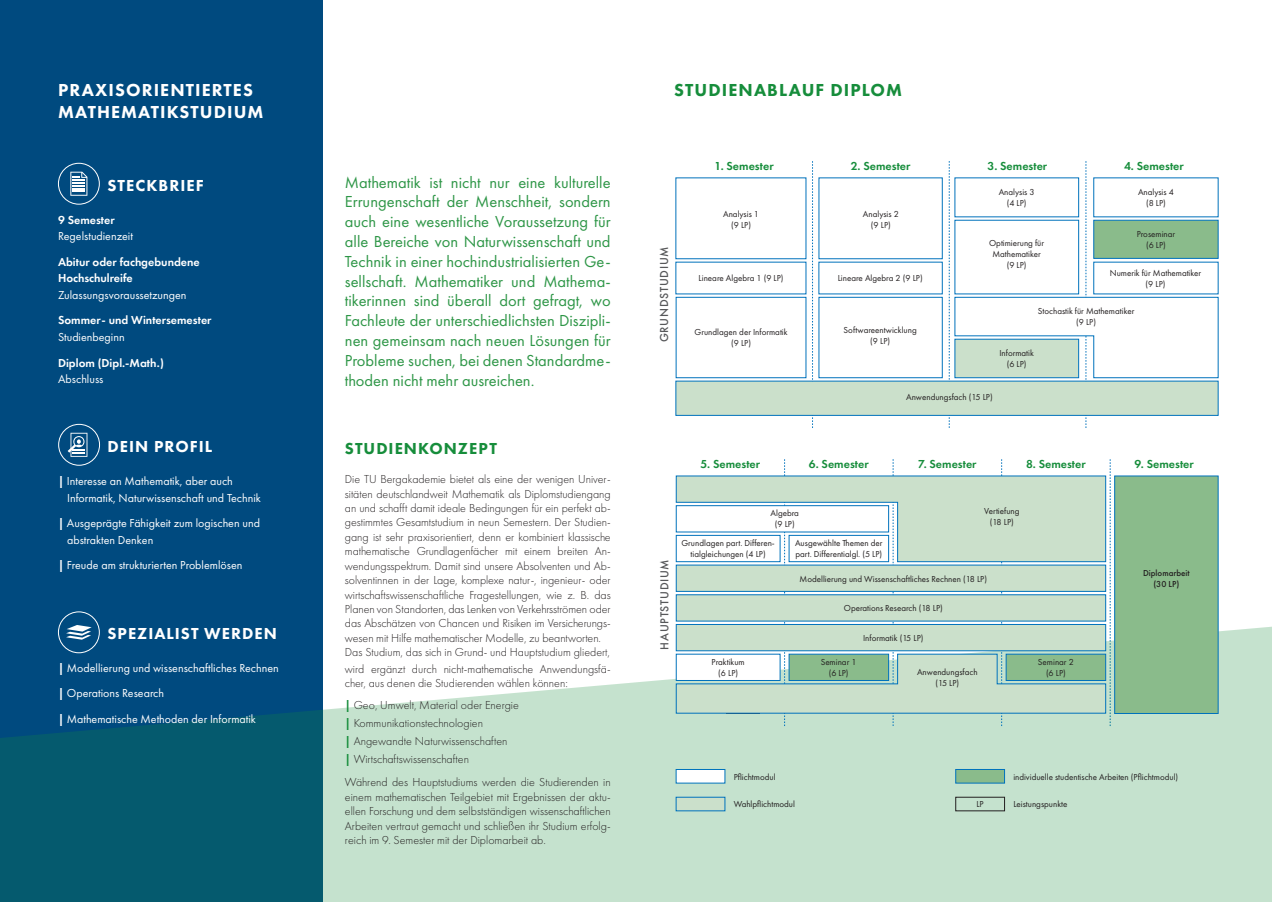
<style>
.page{position:relative;width:1272px;height:902px;background:#fff}
.page>*{position:absolute;margin:0;border:0;box-sizing:border-box;transform-origin:0 0}
.t1{font:800 18px/21.6px "Futura PT";letter-spacing:.06em;color:#fff}
.t2{font:800 18px "Futura PT";letter-spacing:.06em;color:#168d3b}
.t3{font:16.5px/19.8px "Futura PT";color:#2e9647;text-align:justify}
.t4{font:800 16.5px "Futura PT";letter-spacing:.06em;color:#fff}
.t5{font:800 16.5px "Futura PT";letter-spacing:.06em;color:#168d3b}
.t6{font:300 12px/14.4px "Futura PT";letter-spacing:-.005em;color:#231f20}
.t7{font:12px/16.5px "Futura PT";color:#fff}
.t8{font:600 12px "Futura PT";color:#168d3b}
.t9{font:600 12px/16.5px "Futura PT";color:#fff}
.t10{font:500 12px "Futura PT";letter-spacing:.06em;color:#57585a}
.t11{font:9px/10.8px "Futura PT";color:#231f20;text-align:center}
.t12{font:500 9px/10.8px "Futura PT";color:#231f20;text-align:center}
.s1{font-weight:600}
.s2{font-weight:600;color:#168d3b}
</style>
<div class="page">
<div style="left:0;top:0;width:322px;height:901px;background:#004a7f"></div>
<svg style="left:0;top:625px;width:1271px;height:276px;fill:#c5e2ce"></svg>
<svg style="left:70px;top:172px;width:17px;height:24px"></svg>
<div style="left:58px;top:163px;width:42px;height:41px;border:1px solid #fff;border-radius:50%"></div>
<svg style="left:68px;top:433px;width:19px;height:24px"></svg>
<div style="left:58px;top:424px;width:42px;height:41px;border:1px solid #fff;border-radius:50%"></div>
<svg style="left:66px;top:625px;width:26px;height:14px"></svg>
<div style="left:58px;top:611px;width:42px;height:42px;border:1px solid #fff;border-radius:50%"></div>
<div style="left:676px;top:769px;width:49px;height:14px;background:#fff;border:1px solid #0072bc"></div>
<div style="left:955px;top:769px;width:49px;height:14px;background:#8abb8b;border:1px solid #0072bc"></div>
<div style="left:676px;top:797px;width:49px;height:14px;background:#cbe0cb;border:1px solid #0072bc"></div>
<svg style="left:675px;top:585px;width:1px;height:29px"></svg>
<div style="left:1114px;top:475px;width:104px;height:238px;background:#8abb8b;border:1px solid #0072bc"></div>
<svg style="left:812px;top:161px;width:1px;height:267px"></svg>
<svg style="left:949px;top:161px;width:269px;height:267px"></svg>
<div style="left:676px;top:297px;width:130px;height:81px;background:#fff;border:1px solid #0072bc"></div>
<div style="left:818px;top:297px;width:124px;height:81px;background:#fff;border:1px solid #0072bc"></div>
<div style="left:675px;top:381px;width:543px;height:34px;background:#cbe0cb"></div>
<div style="left:954px;top:178px;width:124px;height:39px;background:#fff"></div>
<div style="left:954px;top:220px;width:124px;height:74px;background:#fff"></div>
<div style="left:954px;top:339px;width:124px;height:39px;background:#cbe0cb;border:1px solid #0072bc"></div>
<div style="left:1093px;top:262px;width:125px;height:32px;background:#fff"></div>
<div style="left:1093px;top:220px;width:125px;height:38px;background:#8abb8b;border:1px solid #0072bc"></div>
<svg style="left:676px;top:459px;width:434px;height:267px"></svg>
<div style="left:955px;top:797px;width:49px;height:14px;border:1px solid #231f20"></div>
<div style="left:1093px;top:178px;width:125px;height:39px;background:#fff"></div>
<h1 class="t1" style="left:58px;top:79px;width:207px">PRAXISORIENTIERTES<br>MATHEMATIKSTUDIUM</h1>
<h1 class="t2" style="left:674px;top:79px;width:229px">STUDIENABLAUF DIPLOM</h1>
<h2 class="t4" style="left:108px;top:175px;width:98px">STECKBRIEF</h2>
<p class="t9" style="left:58px;top:211px;width:58px">9 Semester</p>
<p class="t7" style="left:58px;top:228px;width:76px">Regelstudienzeit</p>
<p class="t9" style="left:58px;top:253px;width:143px">Abitur oder fachgebundene<br>Hochschulreife</p>
<p class="t7" style="left:58px;top:286px;width:130px">Zulassungsvoraussetzungen</p>
<p class="t9" style="left:58px;top:312px;width:155px">Sommer- und Wintersemester</p>
<p class="t7" style="left:58px;top:328px;width:68px">Studienbeginn</p>
<p class="t9" style="left:58px;top:354px;width:107px">Diplom (Dipl.-Math.)</p>
<p class="t7" style="left:58px;top:370px;width:47px">Abschluss</p>
<h2 class="t4" style="left:108px;top:436px;width:106px">DEIN PROFIL</h2>
<p class="t7" style="left:67px;top:473px;width:195px;text-indent:-9px"><span class="s1">|</span> Interesse an Mathematik, aber auch<br>Informatik, Naturwissenschaft und Technik</p>
<p class="t7" style="left:67px;top:515px;width:194px;text-indent:-9px"><span class="s1">|</span> Ausgeprägte Fähigkeit zum logischen und abstrakten Denken</p>
<p class="t7" style="left:58px;top:557px;width:186px"><span class="s1">|</span> Freude am strukturierten Problemlösen</p>
<h2 class="t4" style="left:108px;top:623px;width:171px">SPEZIALIST WERDEN</h2>
<p class="t7" style="left:58px;top:655px;width:222px;line-height:25.5px"><span class="s1">|</span> Modellierung und wissenschaftliches Rechnen <span class="s1">|</span> Operations Research<br><span class="s1">|</span> Mathematische Methoden der Informatik</p>
<p class="t3" style="left:345px;top:172px;width:267px">Mathematik ist nicht nur eine kulturelle Errungenschaft der Menschheit, sondern auch eine wesentliche Voraussetzung für alle Bereiche von Naturwissenschaft und Technik in einer hochindustrialisierten Ge&shy;sellschaft. Mathematiker und Mathema&shy;tikerinnen sind überall dort gefragt, wo Fachleute der unterschiedlichsten Diszipli&shy;nen gemeinsam nach neuen Lösungen für Probleme suchen, bei denen Standardme&shy;thoden nicht mehr ausreichen.</p>
<h2 class="t5" style="left:345px;top:438px;width:153px">STUDIENKONZEPT</h2>
<p class="t6" style="left:345px;top:472px;width:267px">Die TU Bergakademie bietet als eine der wenigen Univer&shy;sitäten deutschlandweit Mathematik als Diplomstudiengang an und schafft damit ideale Bedingungen für ein perfekt ab&shy;gestimmtes Gesamtstudium in neun Semestern. Der Studien&shy;gang ist sehr praxisorientiert, denn er kombiniert klassische mathematische Grundlagenfächer mit einem breiten An&shy;wendungsspektrum. Damit sind unsere Absolventen und Ab&shy;solventinnen in der Lage, komplexe natur-, ingenieur- oder wirtschaftswissenschaftliche Fragestellungen, wie z. B. das Planen von Standorten, das Lenken von Verkehrsströmen oder das Abschätzen von Chancen und Risiken im Versicherungs&shy;wesen mit Hilfe mathematischer Modelle, zu beantworten.<br>Das Studium, das sich in Grund- und Hauptstudium gliedert,</p>
<p class="t6" style="left:345px;top:661px;width:267px">wird ergänzt durch nicht-mathematische Anwendungsfä&shy;cher, aus denen die Studierenden wählen können:</p>
<p class="t6" style="left:345px;top:696px;width:175px;line-height:18px"><span class="s2">|</span> Geo, Umwelt, Material oder Energie <span class="s2">|</span> Kommunikationstechnologien<br><span class="s2">|</span> Angewandte Naturwissenschaften<br><span class="s2">|</span> Wirtschaftswissenschaften</p>
<p class="t6" style="left:345px;top:775px;width:267px;text-align:justify">Während des Hauptstudiums werden die Studierenden in einem mathematischen Teilgebiet mit Ergebnissen der aktu&shy;ellen Forschung und dem selbstständigen wissenschaftlichen Arbeiten vertraut gemacht und schließen ihr Studium erfolg&shy;reich im 9. Semester mit der Diplomarbeit ab.</p>
<p class="t10" style="left:657px;top:342px;width:97px;rotate:-90deg">GRUNDSTUDIUM</p>
<p class="t8" style="left:714px;top:158px;width:61px">1. Semester</p>
<p class="t8" style="left:850px;top:158px;width:61px">2. Semester</p>
<p class="t8" style="left:987px;top:158px;width:61px">3. Semester</p>
<p class="t8" style="left:1124px;top:158px;width:61px">4. Semester</p>
<p class="t11" style="left:723px;top:209px;width:37px">Analysis 1 (9 LP)</p>
<p class="t11" style="left:698px;top:273px;width:86px">Lineare Algebra 1 (9 LP)</p>
<p class="t11" style="left:862px;top:209px;width:37px">Analysis 2 (9 LP)</p>
<p class="t11" style="left:837px;top:273px;width:86px">Lineare Algebra 2 (9 LP)</p>
<p class="t11" style="left:694px;top:326px;width:94px">Grundlagen der Informatik (9 LP)</p>
<p class="t11" style="left:843px;top:324px;width:75px">Softwareentwicklung (9 LP)</p>
<p class="t11" style="left:998px;top:186px;width:37px">Analysis 3 (4 LP)</p>
<p class="t11" style="left:989px;top:237px;width:56px">Optimierung für<br>Mathematiker (9 LP)</p>
<p class="t11" style="left:1137px;top:186px;width:37px">Analysis 4 (8 LP)</p>
<p class="t11" style="left:1136px;top:229px;width:40px">Proseminar (6 LP)</p>
<p class="t11" style="left:1109px;top:267px;width:93px">Numerik für Mathematiker (9 LP)</p>
<p class="t11" style="left:1037px;top:306px;width:98px">Stochastik für Mathematiker (9 LP)</p>
<p class="t11" style="left:999px;top:348px;width:36px">Informatik (6 LP)</p>
<p class="t11" style="left:906px;top:391px;width:88px">Anwendungsfach (15 LP)</p>
<p class="t8" style="left:700px;top:456px;width:61px">5. Semester</p>
<p class="t8" style="left:809px;top:456px;width:61px">6. Semester</p>
<p class="t8" style="left:918px;top:456px;width:60px">7. Semester</p>
<p class="t8" style="left:1026px;top:456px;width:61px">8. Semester</p>
<p class="t10" style="left:657px;top:649px;width:92px;rotate:-90deg">HAUPTSTUDIUM</p>
<p class="t11" style="left:770px;top:508px;width:30px">Algebra (9 LP)</p>
<p class="t11" style="left:681px;top:537px;width:95px">Grundlagen part. Differen&shy;tialgleichungen (4 LP)</p>
<p class="t11" style="left:795px;top:537px;width:89px;text-align:left">Ausgewählte Themen der part. Differentialgl. (5 LP)</p>
<p class="t11" style="left:984px;top:505px;width:37px">Vertiefung (18 LP)</p>
<p class="t11" style="left:799px;top:573px;width:189px">Modellierung und Wissenschaftliches Rechnen (18 LP)</p>
<p class="t11" style="left:843px;top:602px;width:100px">Operations Research (18 LP)</p>
<p class="t11" style="left:863px;top:632px;width:62px">Informatik (15 LP)</p>
<p class="t11" style="left:917px;top:667px;width:62px">Anwendungsfach (15 LP)</p>
<p class="t11" style="left:711px;top:656px;width:35px">Praktikum (6 LP)</p>
<p class="t11" style="left:820px;top:656px;width:37px">Seminar 1 (6 LP)</p>
<p class="t11" style="left:1037px;top:656px;width:37px">Seminar 2 (6 LP)</p>
<p class="t8" style="left:1134px;top:456px;width:61px">9. Semester</p>
<p class="t12" style="left:1142px;top:567px;width:48px">Diplomarbeit (30 LP)</p>
<p class="t11" style="left:733px;top:771px;width:43px">Pflichtmodul</p>
<p class="t11" style="left:733px;top:798px;width:63px">Wahlpflichtmodul</p>
<p class="t11" style="left:1013px;top:771px;width:166px">individuelle studentische Arbeiten (Pflichtmodul)</p>
<p class="t11" style="left:976px;top:798px;width:9px">LP</p>
<p class="t11" style="left:1013px;top:798px;width:56px">Leistungspunkte</p>
</div>
